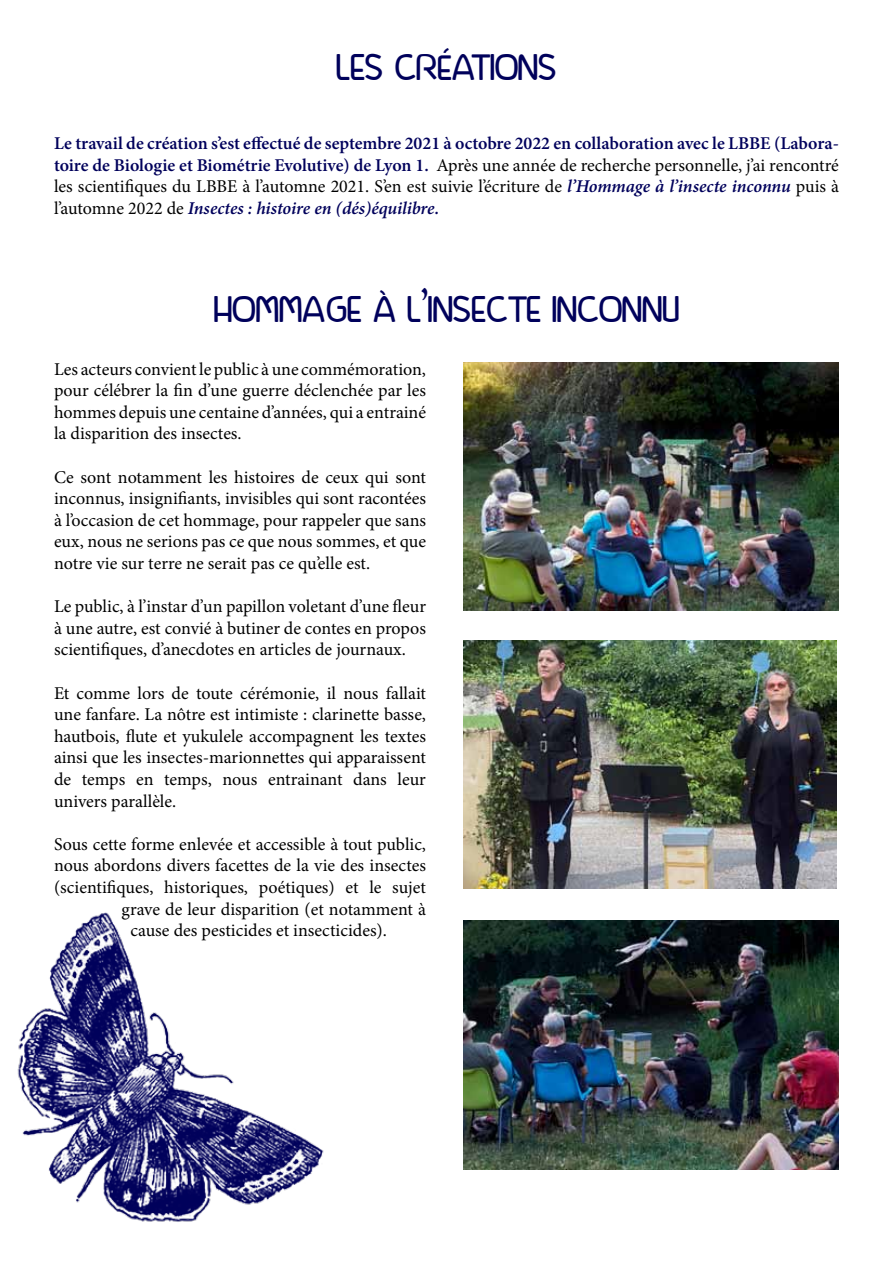
<style>
.page{position:relative;width:893px;height:1263px;background:#fff}
.page>*{position:absolute;margin:0;border:0;box-sizing:border-box;transform-origin:0 0}
.t1{font:45px "beside";color:#00015b}
.t2{font:18px/21.6px "Minion Pro";color:#000;text-align:justify}
.t3{font:600 18px/21.6px "Minion Pro";color:#00015b;text-align:justify}
.s1{font-weight:400;color:#000}
.s2{font-style:italic}
</style>
<div class="page">
<img style="left:463px;top:362px;width:376px;height:249px">
<img style="left:17px;top:912px;width:307px;height:310px">
<img style="left:463px;top:640px;width:374px;height:249px">
<img style="left:463px;top:921px;width:376px;height:248px">
<h1 class="t1" style="left:336px;top:46px;width:153px">LES CRÉATIONS</h1>
<p class="t3" style="left:54px;top:132px;width:787px">Le travail de création s’est effectué de septembre 2021 à octobre 2022 en collaboration avec le LBBE (Labora&shy;toire de Biologie et Biométrie Evolutive) de Lyon 1. <span class="s1">Après une année de recherche personnelle, j’ai rencontré les scientifiques du LBBE à l’automne 2021. S’en est suivie l’écriture de</span> <span class="s2">l’Hommage à l’insecte inconnu</span> <span class="s1">puis à l’automne 2022 de</span> <span class="s2">Insectes : histoire en (dés)équilibre.</span></p>
<h1 class="t1" style="left:214px;top:287px;width:232px">HOMMAGE À L’INSECTE</h1>
<h1 class="t1" style="left:552px;top:287px;width:20px">INCONN</h1>
<h1 class="t1" style="left:662px;top:287px;width:18px">U</h1>
<p class="t2" style="left:54px;top:358px;width:374px">Les acteurs convient le public à une commémoration, pour célébrer la fin d’une guerre déclenchée par les hommes depuis une centaine d’années, qui a entrainé la disparition des insectes.</p>
<p class="t2" style="left:54px;top:466px;width:374px">Ce sont notamment les histoires de ceux qui sont inconnus, insignifiants, invisibles qui sont racontées à l’occasion de cet hommage, pour rappeler que sans eux, nous ne serions pas ce que nous sommes, et que notre vie sur terre ne serait pas ce qu’elle est.</p>
<p class="t2" style="left:54px;top:596px;width:374px">Le public, à l’instar d’un papillon voletant d’une fleur à une autre, est convié à butiner de contes en propos scientifiques, d’anecdotes en articles de journaux.</p>
<p class="t2" style="left:54px;top:682px;width:374px">Et comme lors de toute cérémonie, il nous fallait une fanfare. La nôtre est intimiste : clarinette basse, hautbois, flute et yukulele accompagnent les textes ainsi que les insectes-marionnettes qui apparaissent de temps en temps, nous entrainant dans leur univers parallèle.</p>
<p class="t2" style="left:54px;top:833px;width:374px">Sous cette forme enlevée et accessible à tout public,</p>
<p class="t2" style="left:54px;top:855px;width:373px">nous abordons divers facettes de la vie des insectes</p>
<p class="t2" style="left:54px;top:876px;width:373px">(scientifiques, historiques, poétiques) et le sujet</p>
<p class="t2" style="left:122px;top:898px;width:306px">grave de leur disparition (et notamment à</p>
<p class="t2" style="left:130px;top:920px;width:258px">cause des pesticides et insecticides).</p>
</div>
